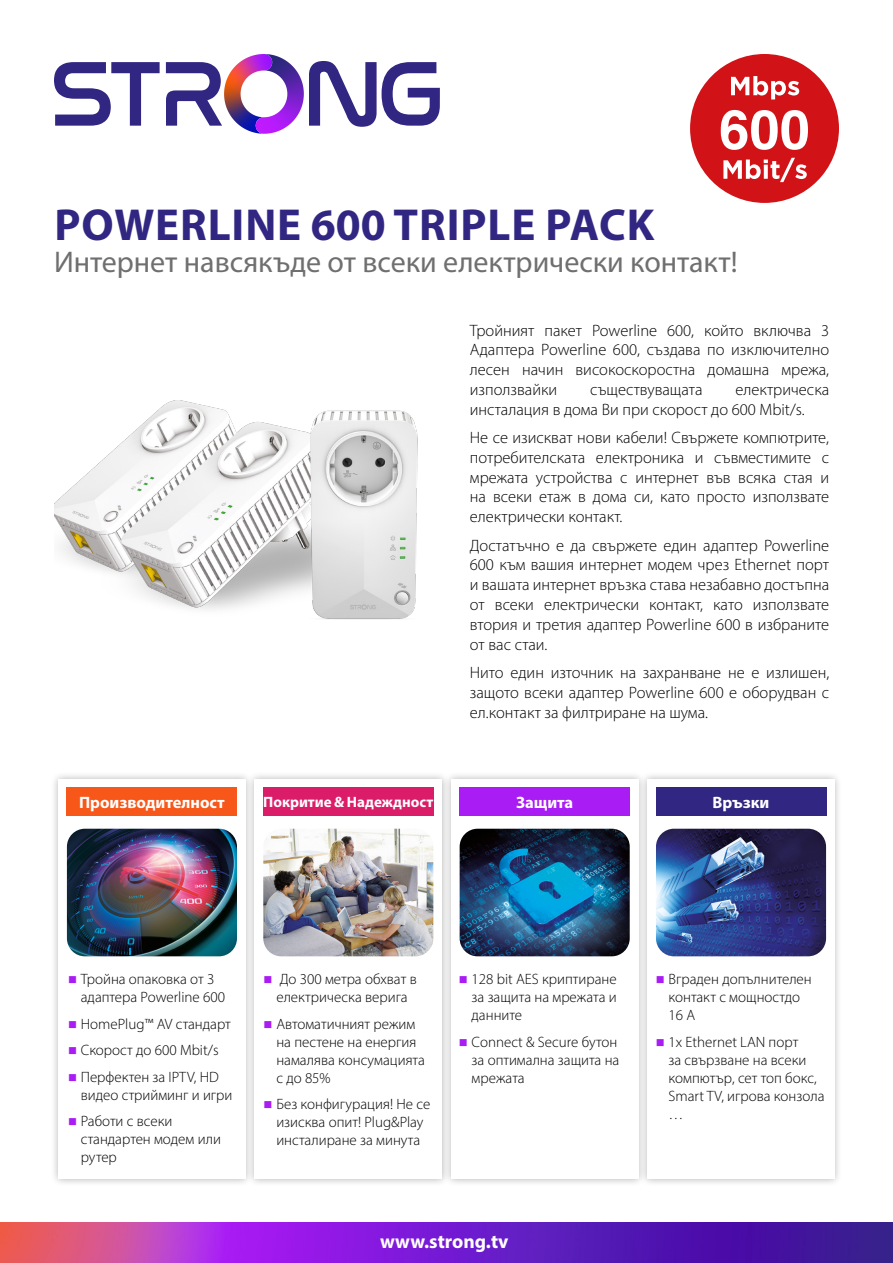
<style>
.page{position:relative;width:893px;height:1263px;background:#fff}
.page>*{position:absolute;margin:0;border:0;box-sizing:border-box;transform-origin:0 0}
.t1{font:700 54.45px "Helvetica";color:#fff}
.t2{font:700 45px "Myriad Pro";letter-spacing:.02em;color:#312782}
.t3{font:30px "Myriad Pro";color:#706f6f}
.t4{font:700 19.5px "Myriad Pro";color:#fff}
.t5{font:300 16.5px/19.8px "Myriad Pro";color:#000;text-align:justify}
.t6{font:700 16.5px "Myriad Pro";color:#fff}
.t7{font:300 15px/18px "Myriad Pro";color:#000}
.t8{font:700 15px "Myriad Pro";color:#fff}
</style>
<div class="page">
<img style="left:0;top:1222px;width:893px;height:41px">
<svg style="left:54px;top:62px;width:106px;height:64px"></svg>
<svg style="left:309px;top:61px;width:131px;height:66px"></svg>
<svg style="left:166px;top:54px;width:121px;height:80px"></svg>
<div style="left:50px;top:771px;width:204px;height:416px;background:#000;opacity:.3"></div>
<div style="left:58px;top:779px;width:187px;height:400px;background:#fff"></div>
<div style="left:246px;top:771px;width:204px;height:416px;background:#000;opacity:.3"></div>
<div style="left:255px;top:779px;width:187px;height:400px;background:#fff"></div>
<div style="left:443px;top:771px;width:203px;height:416px;background:#000;opacity:.3"></div>
<div style="left:451px;top:779px;width:187px;height:400px;background:#fff"></div>
<div style="left:639px;top:771px;width:204px;height:416px;background:#000;opacity:.3"></div>
<div style="left:647px;top:779px;width:188px;height:400px;background:#fff"></div>
<img style="left:67px;top:829px;width:170px;height:127px">
<img style="left:656px;top:829px;width:170px;height:127px">
<img style="left:460px;top:829px;width:170px;height:127px">
<img style="left:263px;top:829px;width:170px;height:127px">
<img style="left:54px;top:400px;width:364px;height:220px">
<div style="left:67px;top:787px;width:170px;height:29px;background:#f75819"></div>
<div style="left:263px;top:787px;width:170px;height:29px;background:#db1d69"></div>
<div style="left:460px;top:787px;width:170px;height:29px;background:#a91cf4"></div>
<div style="left:656px;top:787px;width:170px;height:29px;background:#312782"></div>
<div style="left:690px;top:54px;width:149px;height:149px;background:#d11217;border-radius:50%"></div>
<svg style="left:731px;top:76px;width:68px;height:23px"></svg>
<svg style="left:723px;top:158px;width:84px;height:24px"></svg>
<h1 class="t1" style="left:719px;top:97px;width:92px">600</h1>
<h2 class="t2" style="left:54px;top:195px;width:601px">POWERLINE 600 TRIPLE PACK</h2>
<h3 class="t3" style="left:54px;top:244px;width:685px">Интернет навсякъде от всеки електрически контакт!</h3>
<p class="t5" style="left:470px;top:320px;width:361px">Тройният пакет Powerline 600, който включва 3<br>Адаптера Powerline 600, създава по изключително лесен начин високоскоростна домашна мрежа, използвайки</p>
<p class="t5" style="left:470px;top:379px;width:361px;text-indent:265px">електрическa инсталация в дома Ви при скорост до 600 Mbit/s.</p>
<p class="t5" style="left:470px;top:427px;width:361px">Не се изискват нови кабели! Свържете компютрите, потребителската електроника и съвместимите с мрежата устройства с интернет във всяка стая и на всеки етаж в дома си, като просто използвате електрически контакт.</p>
<p class="t5" style="left:470px;top:535px;width:361px">Достатъчно е да свържете един адаптер Powerline 600 към вашия интернет модем чрез Ethernet порт и вашата интернет връзка става незабавно достъпна от всеки електрически контакт, като използвате втория и третия адаптер Powerline 600 в избраните от вас стаи.</p>
<p class="t5" style="left:470px;top:662px;width:361px">Нито един източник на захранване не е излишен, защото всеки адаптер Powerline 600 е оборудван с ел.контакт за филтриране на шума.</p>
<p class="t5" style="left:590px;top:379px;width:114px">съществуващата</p>
<p class="t6" style="left:79px;top:792px;width:147px">Производителност</p>
<p class="t8" style="left:263px;top:792px;width:172px">Покритие &amp; Надеждност</p>
<p class="t6" style="left:516px;top:792px;width:59px">Защита</p>
<p class="t6" style="left:713px;top:792px;width:58px">Връзки</p>
<p class="t7" style="left:81px;top:970px;width:146px">Тройна опаковка от 3 адаптера Powerline 600</p>
<p class="t7" style="left:81px;top:1010px;width:152px;line-height:26.5px">HomePlug™ AV стандарт<br>Скорост до 600 Mbit/s<br>Перфектен за IPTV, HD</p>
<p class="t7" style="left:81px;top:1081px;width:153px;line-height:26.5px">видео стрийминг и игри<br>Работи с всеки</p>
<p class="t7" style="left:81px;top:1130px;width:142px">стандартен модем или рутер</p>
<p class="t7" style="left:276px;top:970px;width:142px">До 300 метра обхват в електрическа верига</p>
<p class="t7" style="left:276px;top:1014px;width:150px">Автоматичният режим на пестене на енергия намалява консумацията с до 85%</p>
<p class="t7" style="left:276px;top:1095px;width:155px">Без конфигурация! Не се изисква опит! Plug&amp;Play инсталиране за минута</p>
<p class="t7" style="left:472px;top:970px;width:147px;text-align:justify">128 bit AES криптиране за защита на мрежата и данните</p>
<p class="t7" style="left:472px;top:1032px;width:149px">Connect &amp; Secure бутон за оптимална защита на мрежата</p>
<p class="t4" style="left:380px;top:1228px;width:130px">www.strong.tv</p>
<p class="t7" style="left:668px;top:970px;width:145px">Вграден допълнителен контакт с мощностдо<br>16 A</p>
<p class="t7" style="left:668px;top:1032px;width:157px">1x Ethernet LAN порт<br>за свързване на всеки компютър, сет топ бокс,<br>Smart TV, игрова конзола …</p>
</div>
